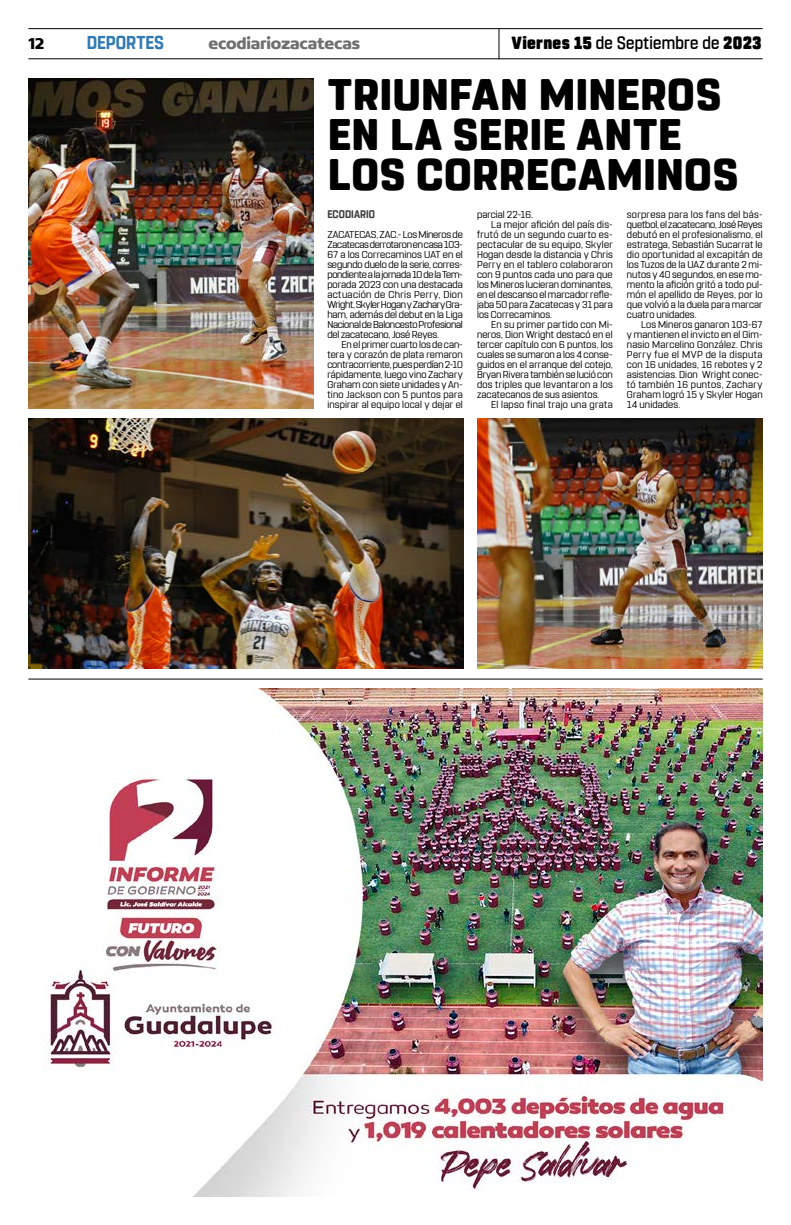
<style>
.page{position:relative;width:791px;height:1225px;background:#fff}
.page>*{position:absolute;margin:0;border:0;box-sizing:border-box;transform-origin:0 0}
.t1{font:800 44px/40px "Rohn Rounded";letter-spacing:.01em;color:#000}
.t2{font:700 18.6px "Rohn Rounded";color:#327ab3;scale:.91 1}
.t3{font:500 17.6px "Rohn Rounded";letter-spacing:.015em;color:#000;scale:.91 1}
.t4{font:700 16.9px "Concord";letter-spacing:-.01em;color:#706f6f}
.t5{font:700 16.9px "Concord";color:#000}
.t6{font:700 11px "Rohn Rounded";letter-spacing:.005em;color:#3d3d3d;scale:.91 1}
.t7{font:10px/10px "Rohn Rounded";letter-spacing:.01em;color:#000;text-align:justify}
.s1{font-weight:900}
</style>
<div class="page">
<hr style="left:28px;top:28px;width:735px;height:1px;background:#000">
<hr style="left:28px;top:58px;width:735px;height:1px;background:#000">
<hr style="left:498px;top:29px;width:1px;height:30px;background:#000">
<img style="left:44px;top:688px;width:719px;height:508px">
<hr style="left:28px;top:678px;width:735px;height:1px;background:#000">
<img style="left:477px;top:418px;width:286px;height:250px">
<img style="left:28px;top:418px;width:435px;height:250px">
<img style="left:28px;top:78px;width:286px;height:330px">
<h3 class="t5" style="left:28px;top:33px;width:18px">12</h3>
<h2 class="t2" style="left:87px;top:32px;width:86px">DEPORTES</h2>
<h3 class="t4" style="left:208px;top:33px;width:153px">ecodiariozacatecas</h3>
<h3 class="t3" style="left:511px;top:33px;width:276px"><span class="s1">Viernes 15</span> de Septiembre de <span class="s1">2023</span></h3>
<h1 class="t1" style="left:328px;top:75px;width:412px">TRIUNFAN MINEROS<br>EN LA SERIE ANTE<br>LOS CORRECAMINOS</h1>
<p class="t6" style="left:327px;top:208px;width:54px">ECODIARIO</p>
<p class="t7" style="left:477px;top:210px;width:57px">parcial 22-16.</p>
<p class="t7" style="left:491px;top:220px;width:123px">La mejor afición del país dis-</p>
<p class="t7" style="left:477px;top:230px;width:137px">frutó de un segundo cuarto es-</p>
<p class="t7" style="left:477px;top:240px;width:137px">pectacular de su equipo, Skyler</p>
<p class="t7" style="left:477px;top:250px;width:137px">Hogan desde la distancia y Chris</p>
<p class="t7" style="left:477px;top:260px;width:137px">Perry en el tablero colaboraron</p>
<p class="t7" style="left:477px;top:270px;width:137px">con 9 puntos cada uno para que</p>
<p class="t7" style="left:477px;top:280px;width:137px">los Mineros lucieran dominantes,</p>
<p class="t7" style="left:477px;top:290px;width:137px">en el descanso el marcador refle-</p>
<p class="t7" style="left:477px;top:300px;width:137px">jaba 50 para Zacatecas y 31 para</p>
<p class="t7" style="left:477px;top:310px;width:77px">los Correcaminos.</p>
<p class="t7" style="left:491px;top:320px;width:123px">En su primer partido con Mi-</p>
<p class="t7" style="left:477px;top:330px;width:137px">neros, Dion Wright destacó en el</p>
<p class="t7" style="left:477px;top:340px;width:137px">tercer capítulo con 6 puntos, los</p>
<p class="t7" style="left:477px;top:350px;width:137px">cuales se sumaron a los 4 conse-</p>
<p class="t7" style="left:477px;top:360px;width:137px">guidos en el arranque del cotejo,</p>
<p class="t7" style="left:477px;top:370px;width:137px">Bryan Rivera también se lució con</p>
<p class="t7" style="left:477px;top:380px;width:137px">dos triples que levantaron a los</p>
<p class="t7" style="left:477px;top:390px;width:124px">zacatecanos de sus asientos.</p>
<p class="t7" style="left:491px;top:400px;width:123px">El lapso final trajo una grata</p>
<p class="t7" style="left:327px;top:230px;width:137px">ZACATECAS, ZAC.- Los Mineros de Zacatecas derrotaron en casa 103- 67 a los Correcaminos UAT en el segundo duelo de la serie, corres&shy;pondiente a la jornada 10 de la Tem&shy;porada 2023 con una destacada actuación de Chris Perry, Dion Wright, Skyler Hogan y Zachary Gra&shy;ham, además del debut en la Liga Nacional de Baloncesto Profesional del zacatecano, José Reyes.</p>
<p class="t7" style="left:327px;top:340px;width:137px;text-indent:14px">En el primer cuarto los de can&shy;tera y corazón de plata remaron contracorriente, pues perdían 2-10 rápidamente, luego vino Zachary Graham con siete unidades y An&shy;tino Jackson con 5 puntos para inspirar al equipo local y dejar el</p>
<p class="t7" style="left:627px;top:210px;width:137px">sorpresa para los fans del bás&shy;quetbol, el zacatecano, José Reyes debutó en el profesionalismo, el estratega, Sebastián Sucarrat le dio oportunidad al excapitán de los Tuzos de la UAZ durante 2 mi&shy;nutos y 40 segundos, en ese mo&shy;mento la afición gritó a todo pul&shy;món el apellido de Reyes, por lo que volvió a la duela para marcar cuatro unidades.</p>
<p class="t7" style="left:627px;top:320px;width:137px;text-indent:14px">Los Mineros ganaron 103-67 y mantienen el invicto en el Gim&shy;nasio Marcelino González. Chris Perry fue el MVP de la disputa con 16 unidades, 16 rebotes y 2 asistencias. Dion Wright conec&shy;tó también 16 puntos, Zachary Graham logró 15 y Skyler Hogan 14 unidades.</p>
</div>
